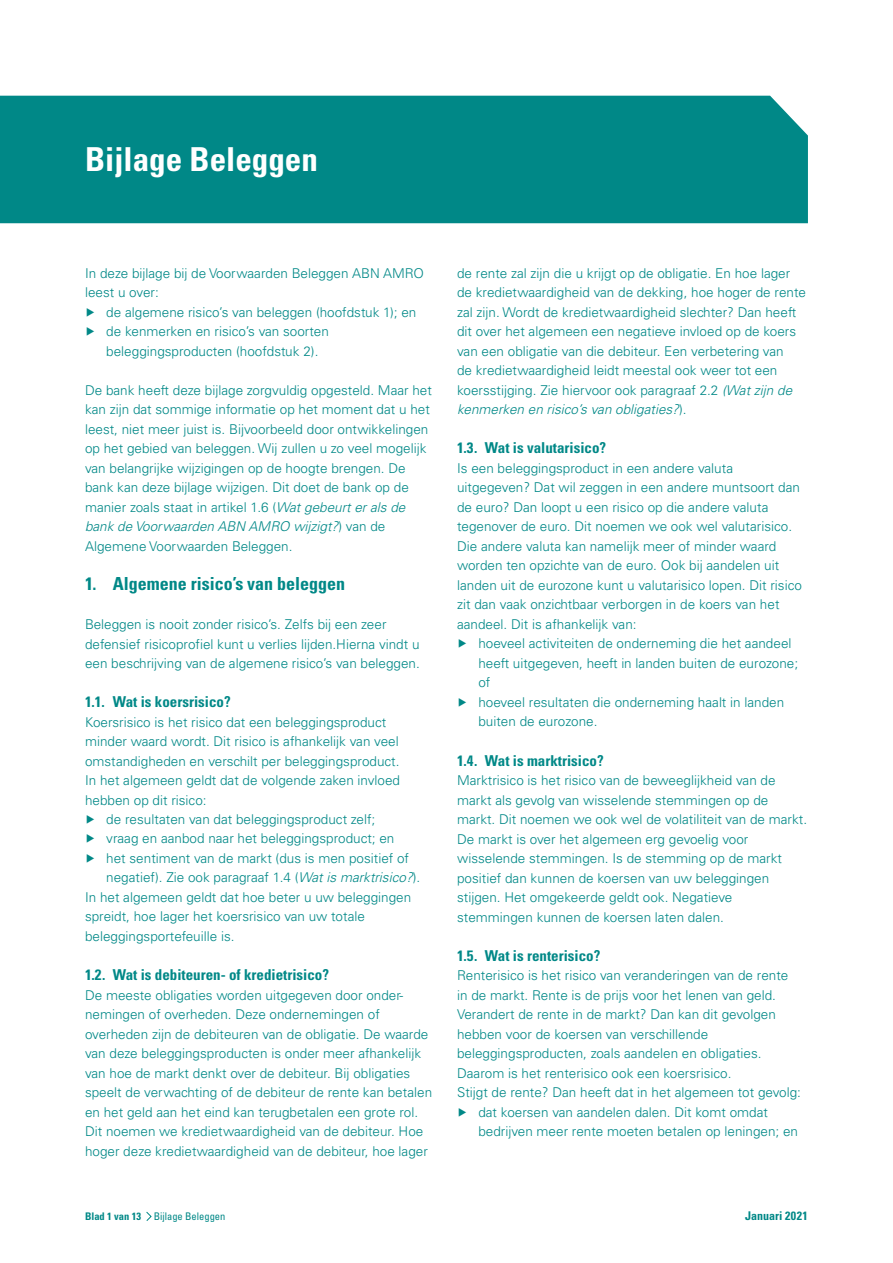
<style>
.page{position:relative;width:893px;height:1263px;background:#fff}
.page>*{position:absolute;margin:0;border:0;box-sizing:border-box;transform-origin:0 0}
.t1{font:700 condensed 33px "Univers LT Std";color:#fff}
.t2{font:700 condensed 18px "Univers LT Std";color:#008887}
.t3{font:700 condensed 15px "Univers LT Std";color:#008887}
.t4{font:300 13.5px/19.5px "Univers LT Std";color:#008887}
.t5{font:700 condensed 12px "Univers LT Std";color:#008887}
.t6{font:condensed 10.5px "Univers LT Std";color:#008887}
.s1{font-style:italic}
.s2{font-weight:700}
</style>
<div class="page">
<div style="left:0;top:96px;width:808px;height:127px;background:#008887"></div>
<svg style="left:146px;top:1211px;width:6px;height:10px"></svg>
<h1 class="t1" style="left:85px;top:139px;width:234px">Bijlage Beleggen</h1>
<p class="t4" style="left:85px;top:263px;width:341px">In deze bijlage bij de Voorwaarden Beleggen ABN AMRO</p>
<p class="t4" style="left:85px;top:283px;width:75px">leest u over:</p>
<p class="t4" style="left:85px;top:302px;width:333px">▶ de algemene risico’s van beleggen (hoofdstuk 1); en</p>
<p class="t4" style="left:85px;top:322px;width:245px">▶ de kenmerken en risico’s van soorten</p>
<p class="t4" style="left:106px;top:341px;width:214px">beleggingsproducten (hoofdstuk 2).</p>
<p class="t4" style="left:85px;top:380px;width:348px">De bank heeft deze bijlage zorgvuldig opgesteld. Maar het kan zijn dat sommige informatie op het moment dat u het leest, niet meer juist is. Bijvoorbeeld door ontwikkelingen op het gebied van beleggen. Wij zullen u zo veel mogelijk van belangrijke wijzigingen op de hoogte brengen. De bank kan deze bijlage wijzigen. Dit doet de bank op de manier zoals staat in artikel 1.6 (<span class="s1">Wat gebeurt er als de bank de Voorwaarden ABN AMRO wijzigt?</span>) van de Algemene Voorwaarden Beleggen.</p>
<h2 class="t2" style="left:85px;top:572px;width:262px">1. Algemene risico’s van beleggen</h2>
<p class="t4" style="left:85px;top:614px;width:336px">Beleggen is nooit zonder risico’s. Zelfs bij een zeer defensief risicoprofiel kunt u verlies lijden.Hierna vindt u een beschrijving van de algemene risico’s van beleggen.</p>
<p class="t3" style="left:85px;top:692px;width:147px">1.1. Wat is koersrisico?</p>
<p class="t4" style="left:85px;top:712px;width:303px">Koersrisico is het risico dat een beleggingsproduct</p>
<p class="t4" style="left:85px;top:731px;width:315px">minder waard wordt. Dit risico is afhankelijk van veel</p>
<p class="t4" style="left:85px;top:751px;width:316px">omstandigheden en verschilt per beleggingsproduct.</p>
<p class="t4" style="left:85px;top:770px;width:317px">In het algemeen geldt dat de volgende zaken invloed</p>
<p class="t4" style="left:85px;top:790px;width:123px">hebben op dit risico:</p>
<p class="t4" style="left:85px;top:809px;width:292px">▶ de resultaten van dat beleggingsproduct zelf;</p>
<p class="t4" style="left:85px;top:829px;width:311px">▶ vraag en aanbod naar het beleggingsproduct; en</p>
<p class="t4" style="left:85px;top:848px;width:326px">▶ het sentiment van de markt (dus is men positief of</p>
<p class="t4" style="left:106px;top:868px;width:315px">negatief). Zie ook paragraaf 1.4 (<span class="s1">Wat is marktrisico?</span>).</p>
<p class="t4" style="left:85px;top:887px;width:328px">In het algemeen geldt dat hoe beter u uw beleggingen</p>
<p class="t4" style="left:85px;top:907px;width:282px">spreidt, hoe lager het koersrisico van uw totale</p>
<p class="t4" style="left:85px;top:926px;width:151px">beleggingsportefeuille is.</p>
<p class="t3" style="left:85px;top:965px;width:246px">1.2. Wat is debiteuren- of kredietrisico?</p>
<p class="t4" style="left:85px;top:985px;width:349px">De meeste obligaties worden uitgegeven door onder&shy;nemingen of overheden. Deze ondernemingen of overheden zijn de debiteuren van de obligatie. De waarde van deze beleggingsproducten is onder meer afhankelijk van hoe de markt denkt over de debiteur. Bij obligaties speelt de verwachting of de debiteur de rente kan betalen en het geld aan het eind kan terugbetalen een grote rol.<br>Dit noemen we kredietwaardigheid van de debiteur. Hoe hoger deze kredietwaardigheid van de debiteur, hoe lager</p>
<p class="t4" style="left:457px;top:263px;width:350px">de rente zal zijn die u krijgt op de obligatie. En hoe lager de kredietwaardigheid van de dekking, hoe hoger de rente zal zijn. Wordt de kredietwaardigheid slechter? Dan heeft dit over het algemeen een negatieve invloed op de koers van een obligatie van die debiteur. Een verbetering van<br>de kredietwaardigheid leidt meestal ook weer tot een koersstijging. Zie hiervoor ook paragraaf 2.2 <span class="s1">(Wat zijn de kenmerken en risico’s van obligaties?</span>).</p>
<p class="t3" style="left:457px;top:439px;width:151px">1.3. Wat is valutarisico?</p>
<p class="t4" style="left:457px;top:458px;width:278px">Is een beleggingsproduct in een andere valuta</p>
<p class="t4" style="left:457px;top:478px;width:344px">uitgegeven? Dat wil zeggen in een andere muntsoort dan</p>
<p class="t4" style="left:457px;top:497px;width:313px">de euro? Dan loopt u een risico op die andere valuta</p>
<p class="t4" style="left:457px;top:517px;width:337px">tegenover de euro. Dit noemen we ook wel valutarisico.</p>
<p class="t4" style="left:457px;top:536px;width:321px">Die andere valuta kan namelijk meer of minder waard</p>
<p class="t4" style="left:457px;top:556px;width:324px">worden ten opzichte van de euro. Ook bij aandelen uit</p>
<p class="t4" style="left:457px;top:575px;width:346px">landen uit de eurozone kunt u valutarisico lopen. Dit risico</p>
<p class="t4" style="left:457px;top:595px;width:324px">zit dan vaak onzichtbaar verborgen in de koers van het</p>
<p class="t4" style="left:457px;top:614px;width:181px">aandeel. Dit is afhankelijk van:</p>
<p class="t4" style="left:457px;top:634px;width:336px">▶ hoeveel activiteiten de onderneming die het aandeel</p>
<p class="t4" style="left:478px;top:653px;width:321px">heeft uitgegeven, heeft in landen buiten de eurozone;</p>
<p class="t4" style="left:478px;top:673px;width:14px">of</p>
<p class="t4" style="left:457px;top:692px;width:329px">▶ hoeveel resultaten die onderneming haalt in landen</p>
<p class="t4" style="left:478px;top:712px;width:121px">buiten de eurozone.</p>
<p class="t3" style="left:457px;top:751px;width:148px">1.4. Wat is marktrisico?</p>
<p class="t4" style="left:457px;top:770px;width:351px">Marktrisico is het risico van de beweeglijkheid van de markt als gevolg van wisselende stemmingen op de markt. Dit noemen we ook wel de volatiliteit van de markt.<br>De markt is over het algemeen erg gevoelig voor wisselende stemmingen. Is de stemming op de markt positief dan kunnen de koersen van uw beleggingen stijgen. Het omgekeerde geldt ook. Negatieve stemmingen kunnen de koersen laten dalen.</p>
<p class="t3" style="left:457px;top:946px;width:145px">1.5. Wat is renterisico?</p>
<p class="t4" style="left:457px;top:965px;width:345px">Renterisico is het risico van veranderingen van de rente in de markt. Rente is de prijs voor het lenen van geld.<br>Verandert de rente in de markt? Dan kan dit gevolgen hebben voor de koersen van verschillende beleggingsproducten, zoals aandelen en obligaties.<br>Daarom is het renterisico ook een koersrisico.<br>Stijgt de rente? Dan heeft dat in het algemeen tot gevolg: ▶ dat koersen van aandelen dalen. Dit komt omdat</p>
<p class="t4" style="left:478px;top:1121px;width:321px">bedrijven meer rente moeten betalen op leningen; en</p>
<p class="t6" style="left:85px;top:1209px;width:142px"><span class="s2">Blad 1 van 13</span> Bijlage Beleggen</p>
<p class="t5" style="left:745px;top:1208px;width:64px">Januari 2021</p>
</div>
